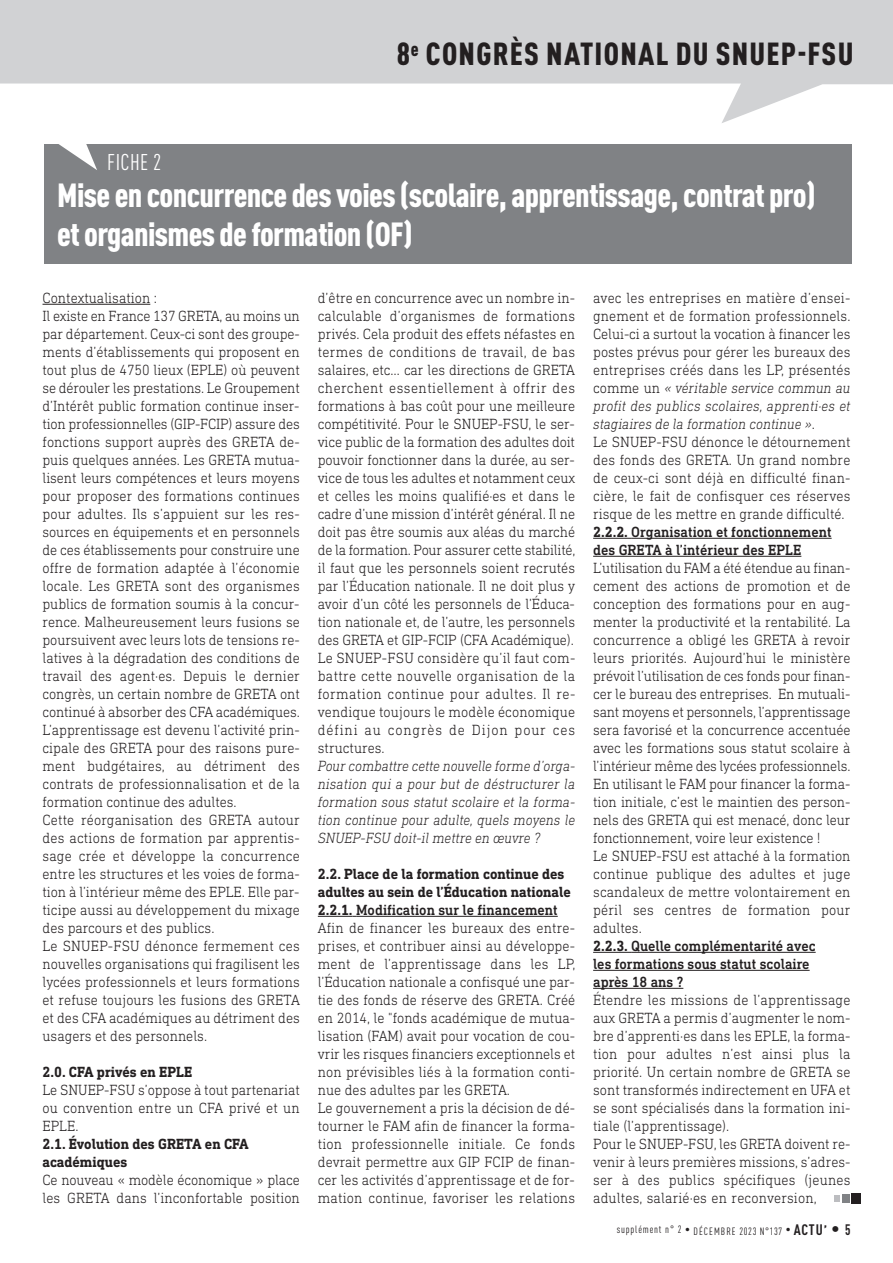
<style>
.page{position:relative;width:893px;height:1263px;background:#fff}
.page>*{position:absolute;margin:0;border:0;box-sizing:border-box;transform-origin:0 0}
.t1{font:900 condensed 33px/39px "DIN Pro";letter-spacing:-.02em;color:#fff}
.t2{font:900 condensed 31.5px "DIN Pro";letter-spacing:.04em;color:#231f20}
.t3{font:condensed 22.5px "DIN Pro";letter-spacing:.02em;color:#fff}
.t4{font:300 15px/18px "DIN Next Slab Pro";color:#231f20;scale:.95 1}
.t5{font:italic 300 15px/18px "DIN Next Slab Pro";color:#231f20;text-align:justify;scale:.95 1}
.t6{font:700 15px/18px "DIN Next Slab Pro";color:#231f20;scale:.95 1}
.t7{font:condensed 10.5px "DIN Pro";letter-spacing:.08em;color:#231f20}
.s1{font-weight:700}
.s2{font-weight:500}
.s3{font-style:italic}
.s4{font-weight:700;font-size:15px}
.s5{font-weight:700;font-size:18px}
</style>
<div class="page">
<hr style="left:43px;top:304px;width:107px;height:1px;background:#231f20">
<hr style="left:318px;top:916px;width:35px;height:1px;background:#231f20">
<hr style="left:356px;top:916px;width:202px;height:1px;background:#231f20">
<hr style="left:593px;top:538px;width:38px;height:1px;background:#231f20">
<hr style="left:631px;top:538px;width:201px;height:1px;background:#231f20">
<hr style="left:593px;top:556px;width:208px;height:1px;background:#231f20">
<hr style="left:593px;top:952px;width:38px;height:1px;background:#231f20">
<hr style="left:631px;top:952px;width:185px;height:1px;background:#231f20">
<hr style="left:593px;top:970px;width:217px;height:1px;background:#231f20">
<hr style="left:593px;top:988px;width:90px;height:1px;background:#231f20">
<div style="left:834px;top:1195px;width:6px;height:7px;background:#bcbdc0"></div>
<div style="left:842px;top:1194px;width:7px;height:9px;background:#808285"></div>
<div style="left:851px;top:1193px;width:10px;height:11px;background:#231f20"></div>
<svg style="left:0;top:0;width:893px;height:123px;fill:#d1d2d4"></svg>
<div style="left:44px;top:145px;width:808px;height:119px;background:#808285"></div>
<svg style="left:42px;top:112px;width:55px;height:58px"></svg>
<h2 class="t2" style="left:397px;top:43px;width:458px">8<sup>e</sup> CONGRÈS NATIONAL DU SNUEP-FSU</h2>
<h3 class="t3" style="left:107px;top:154px;width:55px">FICHE 2</h3>
<h1 class="t1" style="left:57px;top:179px;width:760px">Mise en concurrence des voies (scolaire, apprentissage, contrat pro) et organismes de formation (OF)</h1>
<p class="t4" style="left:43px;top:288px;width:272px">Contextualisation :<br>Il existe en France 137 GRETA, au moins un par département. Ceux-ci sont des groupe&shy;ments d’établissements qui proposent en tout plus de 4750 lieux (EPLE) où peuvent se dérouler les prestations. Le Groupement d’Intérêt public formation continue inser&shy;tion professionnelles (GIP-FCIP) assure des fonctions support auprès des GRETA de&shy;puis quelques années. Les GRETA mutua&shy;lisent leurs compétences et leurs moyens pour proposer des formations continues pour adultes. Ils s’appuient sur les res&shy;sources en équipements et en personnels de ces établissements pour construire une offre de formation adaptée à l’économie locale. Les GRETA sont des organismes publics de formation soumis à la concur&shy;rence. Malheureusement leurs fusions se poursuivent avec leurs lots de tensions re&shy;latives à la dégradation des conditions de travail des agent·es. Depuis le dernier congrès, un certain nombre de GRETA ont continué à absorber des CFA académiques.<br>L’apprentissage est devenu l’activité prin&shy;cipale des GRETA pour des raisons pure&shy;ment budgétaires, au détriment des contrats de professionnalisation et de la formation continue des adultes.<br>Cette réorganisation des GRETA autour des actions de formation par apprentis&shy;sage crée et développe la concurrence entre les structures et les voies de forma&shy;tion à l’intérieur même des EPLE. Elle par&shy;ticipe aussi au développement du mixage des parcours et des publics.<br>Le SNUEP-FSU dénonce fermement ces nouvelles organisations qui fragilisent les lycées professionnels et leurs formations et refuse toujours les fusions des GRETA et des CFA académiques au détriment des usagers et des personnels.</p>
<p class="t6" style="left:43px;top:1062px;width:159px">2.0. CFA privés en EPLE</p>
<p class="t4" style="left:42px;top:1080px;width:272px;text-align:justify">Le SNUEP-FSU s’oppose à tout partenariat ou convention entre un CFA privé et un EPLE.</p>
<p class="t6" style="left:42px;top:1134px;width:219px">2.1. Évolution des GRETA en CFA académiques</p>
<p class="t4" style="left:42px;top:1170px;width:272px">Ce nouveau « modèle économique » place les GRETA dans l’inconfortable position</p>
<p class="t4" style="left:318px;top:288px;width:273px;text-align:justify">d’être en concurrence avec un nombre in&shy;calculable d’organismes de formations privés. Cela produit des effets néfastes en termes de conditions de travail, de bas salaires, etc… car les directions de GRETA cherchent essentiellement à offrir des formations à bas coût pour une meilleure compétitivité. Pour le SNUEP-FSU, le ser&shy;vice public de la formation des adultes doit pouvoir fonctionner dans la durée, au ser&shy;vice de tous les adultes et notamment ceux et celles les moins qualifié·es et dans le cadre d’une mission d’intérêt général. Il ne doit pas être soumis aux aléas du marché de la formation. Pour assurer cette stabilité, il faut que les personnels soient recrutés par l’Éducation nationale. Il ne doit plus y avoir d’un côté les personnels de l’Éduca&shy;tion nationale et, de l’autre, les personnels des GRETA et GIP-FCIP (CFA Académique).<br>Le SNUEP-FSU considère qu’il faut com&shy;battre cette nouvelle organisation de la formation continue pour adultes. Il re&shy;vendique toujours le modèle économique défini au congrès de Dijon pour ces structures.</p>
<p class="t5" style="left:318px;top:756px;width:272px">Pour combattre cette nouvelle forme d’orga&shy;nisation qui a pour but de déstructurer la formation sous statut scolaire et la forma&shy;tion continue pour adulte, quels moyens le SNUEP-FSU doit-il mettre en œuvre ?</p>
<p class="t4" style="left:318px;top:864px;width:273px"><span class="s1">2.2. Place de la formation continue des adultes au sein de l’Éducation nationale 2.2.1.</span> <span class="s2">Modification sur le financement </span>Afin de financer les bureaux des entre&shy;prises, et contribuer ainsi au développe&shy;ment de l’apprentissage dans les LP, l’Éducation nationale a confisqué une par&shy;tie des fonds de réserve des GRETA. Créé en 2014, le "fonds académique de mutua&shy;lisation (FAM) avait pour vocation de cou&shy;vrir les risques financiers exceptionnels et non prévisibles liés à la formation conti&shy;nue des adultes par les GRETA.<br>Le gouvernement a pris la décision de dé&shy;tourner le FAM afin de financer la forma&shy;tion professionnelle initiale. Ce fonds devrait permettre aux GIP FCIP de finan&shy;cer les activités d’apprentissage et de for&shy;mation continue, favoriser les relations</p>
<p class="t4" style="left:593px;top:288px;width:272px">avec les entreprises en matière d’ensei&shy;gnement et de formation professionnels.<br>Celui-ci a surtout la vocation à financer les postes prévus pour gérer les bureaux des entreprises créés dans les LP, présentés comme un <span class="s3">« véritable service commun au profit des publics scolaires, apprenti·es et stagiaires de la formation continue »</span>.<br>Le SNUEP-FSU dénonce le détournement des fonds des GRETA. Un grand nombre de ceux-ci sont déjà en difficulté finan&shy;cière, le fait de confisquer ces réserves risque de les mettre en grande difficulté.<br><span class="s1">2.2.2.</span> <span class="s2">Organisation et fonctionnement des GRETA à l’intérieur des EPLE</span></p>
<p class="t4" style="left:593px;top:558px;width:272px">L’utilisation du FAM a été étendue au finan&shy;cement des actions de promotion et de conception des formations pour en aug&shy;menter la productivité et la rentabilité. La concurrence a obligé les GRETA à revoir leurs priorités. Aujourd’hui le ministère prévoit l’utilisation de ces fonds pour finan&shy;cer le bureau des entreprises. En mutuali&shy;sant moyens et personnels, l’apprentissage sera favorisé et la concurrence accentuée avec les formations sous statut scolaire à l’intérieur même des lycées professionnels.<br>En utilisant le FAM pour financer la forma&shy;tion initiale, c’est le maintien des person&shy;nels des GRETA qui est menacé, donc leur fonctionnement, voire leur existence !<br>Le SNUEP-FSU est attaché à la formation continue publique des adultes et juge scandaleux de mettre volontairement en péril ses centres de formation pour adultes.<br><span class="s1">2.2.3.</span> <span class="s2">Quelle complémentarité avec<br>les formations sous statut scolaire<br>après 18 ans ?</span></p>
<p class="t4" style="left:593px;top:990px;width:272px">Étendre les missions de l’apprentissage aux GRETA a permis d’augmenter le nom&shy;bre d’apprenti·es dans les EPLE, la forma&shy;tion pour adultes n’est ainsi plus la priorité. Un certain nombre de GRETA se sont transformés indirectement en UFA et se sont spécialisés dans la formation ini&shy;tiale (l’apprentissage).<br>Pour le SNUEP-FSU, les GRETA doivent re&shy;venir à leurs premières missions, s’adres&shy;ser à des publics spécifiques (jeunes adultes, salarié·es en reconversion,</p>
<p class="t7" style="left:617px;top:1227px;width:235px">supplément n° 2 • DÉCEMBRE 2023 N°137 • <span class="s4">ACTU’</span> <span class="s5">•</span> <span class="s4">5</span></p>
</div>
